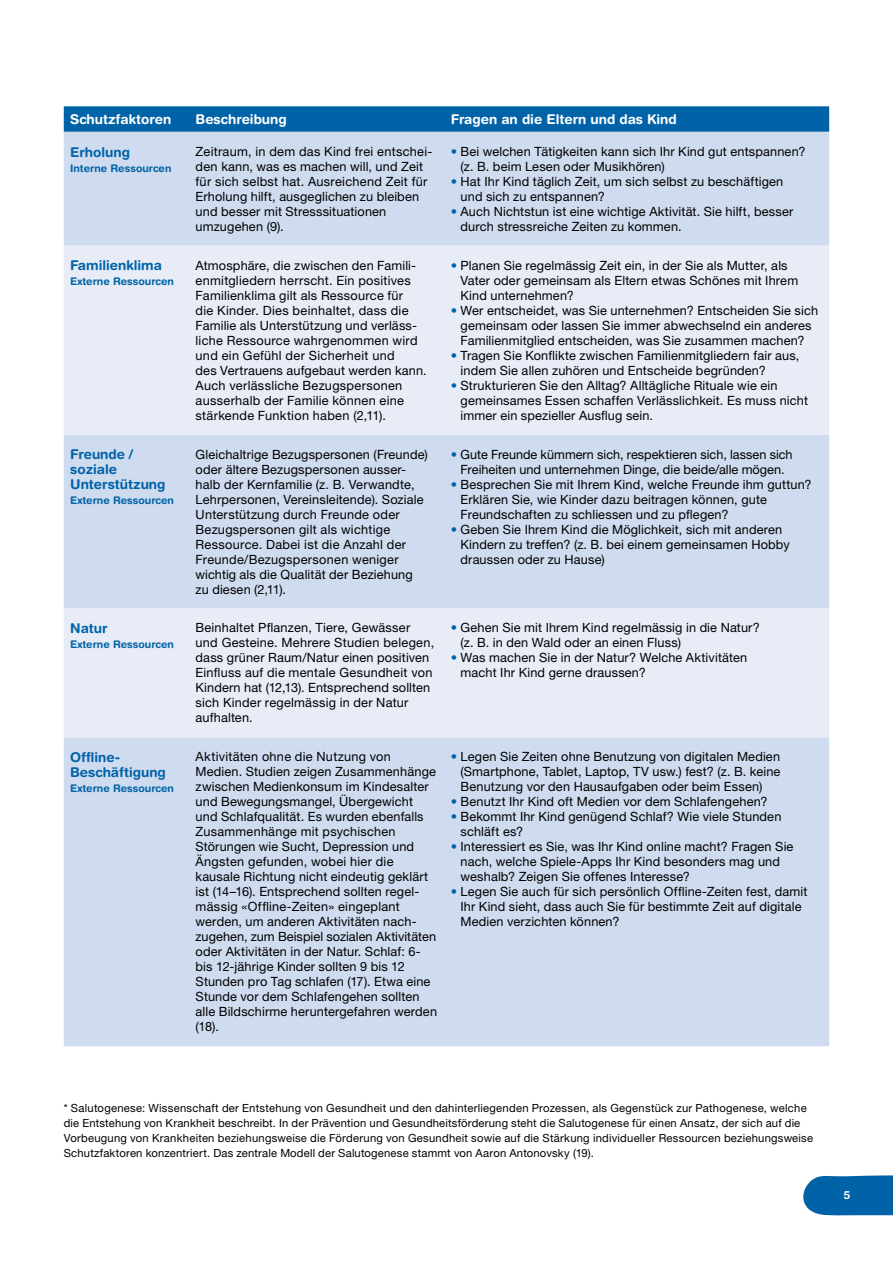
<style>
.page{position:relative;width:893px;height:1263px;background:#fff}
.page>*{position:absolute;margin:0;border:0;box-sizing:border-box;transform-origin:0 0}
.t1{font:700 13.5px/15px "Helvetica Rounded LT Std";color:#0063a7}
.t2{font:700 13.5px "Helvetica Rounded LT Std";color:#fff}
.t3{font:12.75px/15px "Helvetica Neue LT Pro";letter-spacing:.01em;color:#000}
.t4{font:11.25px/15px "Helvetica Neue LT Pro";letter-spacing:.02em;color:#000}
.t5{font:700 11.25px "Helvetica Rounded LT Std";color:#fff}
.t6{font:700 10.5px "Helvetica Rounded LT Std";color:#0063a7}
.s1{color:#0063a7}
</style>
<div class="page">
<svg style="left:64px;top:106px;width:765px;height:26px;background:#0566a8"></svg>
<div style="left:64px;top:132px;width:765px;height:914px;background:#cfdbee"></div>
<svg style="left:64px;top:246px;width:765px;height:491px;background:#dee6f3"></svg>
<svg style="left:803px;top:1175px;width:90px;height:41px;background:#1771af"></svg>
<p class="t2" style="left:70px;top:111px;width:103px">Schutzfaktoren</p>
<p class="t2" style="left:196px;top:111px;width:93px">Beschreibung</p>
<p class="t2" style="left:451px;top:111px;width:228px">Fragen an die Eltern und das Kind</p>
<p class="t1" style="left:70px;top:144px;width:61px">Erholung</p>
<p class="t6" style="left:70px;top:161px;width:103px">Interne Ressourcen</p>
<p class="t3" style="left:196px;top:143px;width:238px">Zeitraum, in dem das Kind frei entschei&shy;den kann, was es machen will, und Zeit für sich selbst hat. Ausreichend Zeit für Erholung hilft, ausgeglichen zu bleiben und besser mit Stresssituationen umzugehen (9).</p>
<p class="t3" style="left:460px;top:143px;width:346px;text-indent:-10px"><span class="s1">•</span> Bei welchen Tätigkeiten kann sich Ihr Kind gut entspannen? (z. B. beim Lesen oder Musikhören)</p>
<p class="t3" style="left:460px;top:173px;width:324px;text-indent:-10px"><span class="s1">•</span> Hat Ihr Kind täglich Zeit, um sich selbst zu beschäftigen und sich zu entspannen?</p>
<p class="t3" style="left:460px;top:203px;width:334px;text-indent:-10px"><span class="s1">•</span> Auch Nichtstun ist eine wichtige Aktivität. Sie hilft, besser durch stressreiche Zeiten zu kommen.</p>
<p class="t1" style="left:70px;top:258px;width:93px">Familienklima</p>
<p class="t6" style="left:70px;top:275px;width:105px">Externe Ressourcen</p>
<p class="t3" style="left:196px;top:257px;width:233px">Atmosphäre, die zwischen den Famili&shy;enmitgliedern herrscht. Ein positives Familienklima gilt als Ressource für<br>die Kinder. Dies beinhaltet, dass die Familie als Unterstützung und verläss&shy;liche Ressource wahrgenommen wird und ein Gefühl der Sicherheit und<br>des Vertrauens aufgebaut werden kann.<br>Auch verlässliche Bezugspersonen ausserhalb der Familie können eine stärkende Funktion haben (2,11).</p>
<p class="t3" style="left:460px;top:257px;width:339px;text-indent:-10px"><span class="s1">•</span> Planen Sie regelmässig Zeit ein, in der Sie als Mutter, als<br>Vater oder gemeinsam als Eltern etwas Schönes mit Ihrem<br>Kind unternehmen?</p>
<p class="t3" style="left:451px;top:302px;width:369px;text-align:center"><span class="s1">•</span> Wer entscheidet, was Sie unternehmen? Entscheiden Sie sich gemeinsam oder lassen Sie immer abwechselnd ein anderes<br>Familienmitglied entscheiden, was Sie zusammen machen?</p>
<p class="t3" style="left:460px;top:347px;width:340px;text-indent:-10px"><span class="s1">•</span> Tragen Sie Konflikte zwischen Familienmitgliedern fair aus, indem Sie allen zuhören und Entscheide begründen?</p>
<p class="t3" style="left:460px;top:377px;width:349px;text-indent:-10px"><span class="s1">•</span> Strukturieren Sie den Alltag? Alltägliche Rituale wie ein gemeinsames Essen schaffen Verlässlichkeit. Es muss nicht immer ein spezieller Ausflug sein.</p>
<p class="t1" style="left:70px;top:447px;width:97px">Freunde / soziale<br>Unterstützung</p>
<p class="t6" style="left:70px;top:494px;width:105px">Externe Ressourcen</p>
<p class="t3" style="left:196px;top:446px;width:234px">Gleichaltrige Bezugspersonen (Freunde) oder ältere Bezugspersonen ausser&shy;halb der Kernfamilie (z. B. Verwandte, Lehrpersonen, Vereinsleitende). Soziale Unterstützung durch Freunde oder Bezugspersonen gilt als wichtige Ressource. Dabei ist die Anzahl der Freunde/Bezugspersonen weniger wichtig als die Qualität der Beziehung zu diesen (2,11).</p>
<p class="t3" style="left:451px;top:446px;width:343px;text-align:center"><span class="s1">•</span> Gute Freunde kümmern sich, respektieren sich, lassen sich<br>Freiheiten und unternehmen Dinge, die beide/alle mögen.</p>
<p class="t3" style="left:461px;top:476px;width:353px;text-indent:-10px"><span class="s1">•</span> Besprechen Sie mit Ihrem Kind, welche Freunde ihm guttun?<br>Erklären Sie, wie Kinder dazu beitragen können, gute<br>Freundschaften zu schliessen und zu pflegen?</p>
<p class="t3" style="left:461px;top:521px;width:331px;text-indent:-10px"><span class="s1">•</span> Geben Sie Ihrem Kind die Möglichkeit, sich mit anderen<br>Kindern zu treffen? (z. B. bei einem gemeinsamen Hobby draussen oder zu Hause)</p>
<p class="t1" style="left:70px;top:621px;width:39px">Natur</p>
<p class="t6" style="left:70px;top:638px;width:105px">Externe Ressourcen</p>
<p class="t3" style="left:196px;top:620px;width:240px">Beinhaltet Pflanzen, Tiere, Gewässer und Gesteine. Mehrere Studien belegen, dass grüner Raum/Natur einen positiven Einfluss auf die mentale Gesundheit von Kindern hat (12,13). Entsprechend sollten sich Kinder regelmässig in der Natur aufhalten.</p>
<p class="t3" style="left:460px;top:620px;width:301px;text-indent:-10px"><span class="s1">•</span> Gehen Sie mit Ihrem Kind regelmässig in die Natur? (z. B. in den Wald oder an einen Fluss)</p>
<p class="t3" style="left:460px;top:650px;width:288px;text-indent:-10px"><span class="s1">•</span> Was machen Sie in der Natur? Welche Aktivitäten macht Ihr Kind gerne draussen?</p>
<p class="t1" style="left:70px;top:750px;width:97px">Offline-<br>Beschäftigung</p>
<p class="t6" style="left:70px;top:782px;width:105px">Externe Ressourcen</p>
<p class="t3" style="left:196px;top:749px;width:243px">Aktivitäten ohne die Nutzung von Medien. Studien zeigen Zusammenhänge zwischen Medienkonsum im Kindesalter und Bewegungsmangel, Übergewicht und Schlafqualität. Es wurden ebenfalls Zusammenhänge mit psychischen Störungen wie Sucht, Depression und Ängsten gefunden, wobei hier die kausale Richtung nicht eindeutig geklärt ist (14–16). Entsprechend sollten regel&shy;mässig «Offline-Zeiten» eingeplant werden, um anderen Aktivitäten nach&shy;zugehen, zum Beispiel sozialen Aktivitäten oder Aktivitäten in der Natur. Schlaf: 6- bis 12-jährige Kinder sollten 9 bis 12<br>Stunden pro Tag schlafen (17). Etwa eine Stunde vor dem Schlafengehen sollten alle Bildschirme heruntergefahren werden (18).</p>
<p class="t3" style="left:460px;top:749px;width:321px;text-align:justify;text-indent:-10px"><span class="s1">•</span> Legen Sie Zeiten ohne Benutzung von digitalen Medien (Smartphone, Tablet, Laptop, TV usw.) fest? (z. B. keine Benutzung vor den Hausaufgaben oder beim Essen)</p>
<p class="t3" style="left:451px;top:794px;width:318px"><span class="s1">•</span> Benutzt Ihr Kind oft Medien vor dem Schlafengehen?</p>
<p class="t3" style="left:460px;top:809px;width:322px;text-indent:-10px"><span class="s1">•</span> Bekommt Ihr Kind genügend Schlaf? Wie viele Stunden schläft es?</p>
<p class="t3" style="left:460px;top:839px;width:334px;text-indent:-10px"><span class="s1">•</span> Interessiert es Sie, was Ihr Kind online macht? Fragen Sie nach, welche Spiele-Apps Ihr Kind besonders mag und weshalb? Zeigen Sie offenes Interesse?</p>
<p class="t3" style="left:460px;top:884px;width:349px;text-indent:-10px"><span class="s1">•</span> Legen Sie auch für sich persönlich Offline-Zeiten fest, damit<br>Ihr Kind sieht, dass auch Sie für bestimmte Zeit auf digitale<br>Medien verzichten können?</p>
<p class="t4" style="left:64px;top:1100px;width:751px">* Salutogenese: Wissenschaft der Entstehung von Gesundheit und den dahinterliegenden Prozessen, als Gegenstück zur Pathogenese, welche die Entstehung von Krankheit beschreibt. In der Prävention und Gesundheitsförderung steht die Salutogenese für einen Ansatz, der sich auf die Vorbeugung von Krankheiten beziehungsweise die Förderung von Gesundheit sowie auf die Stärkung individueller Ressourcen beziehungsweise Schutzfaktoren konzentriert. Das zentrale Modell der Salutogenese stammt von Aaron Antonovsky (19).</p>
<p class="t5" style="left:844px;top:1188px;width:8px">5</p>
</div>
